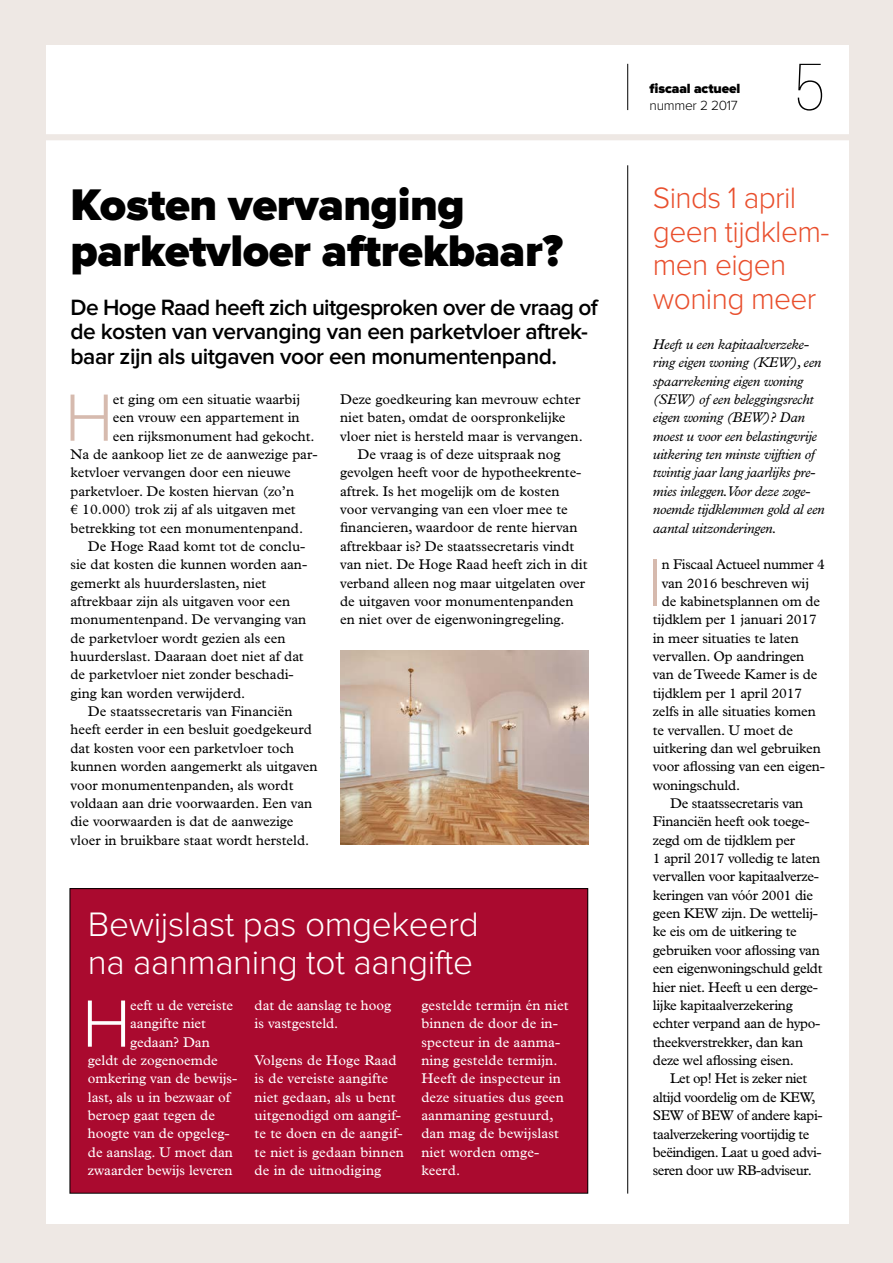
<style>
.page{position:relative;width:893px;height:1263px;background:#eee8e4}
.page>*{position:absolute;margin:0;border:0;box-sizing:border-box;transform-origin:0 0}
.t1{font:300 69.15px "Proxima Nova";color:#d6baae}
.t2{font:300 69.15px "Proxima Nova";color:#fff}
.t3{font:100 64.2px "Glypha LT Std";color:#000}
.t4{font:900 45.9px/45.9px "Proxima Nova";letter-spacing:-.01em;color:#000}
.t5{font:300 35.25px/38.2px "Proxima Nova";letter-spacing:-.01em;color:#fff}
.t6{font:300 30.6px/33.6px "Proxima Nova";letter-spacing:-.02em;color:#e94f2d}
.t7{font:600 22.95px/24.5px "Proxima Nova";letter-spacing:-.02em;color:#000}
.t8{font:14.1px "Plantin Std";color:#000}
.t9{font:14.1px/18.3px "Plantin Std";letter-spacing:.01em;color:#fff}
.t10{font:14.1px "Plantin Std";letter-spacing:-.02em;color:#000}
.t11{font:italic 14.1px/18.3px "Plantin Std";letter-spacing:-.02em;color:#000}
.t12{font:14.1px "Plantin Std";letter-spacing:-.03em;color:#000}
.t13{font:900 13.8px "Proxima Nova";letter-spacing:-.01em;color:#000}
.t14{font:300 13.8px "Proxima Nova";letter-spacing:-.02em;color:#000}
</style>
<div class="page">
<div style="left:47px;top:45px;width:802px;height:1179px;background:#fff"></div>
<div style="left:0;top:134px;width:893px;height:6px;background:#eee8e4"></div>
<hr style="left:627px;top:64px;width:1px;height:46px;background:#000">
<div style="left:70px;top:889px;width:518px;height:304px;background:#aa0a2f"></div>
<div style="left:70px;top:888px;width:518px;height:305px;border:1px solid #000"></div>
<hr style="left:627px;top:165px;width:1px;height:1028px;background:#000">
<img style="left:341px;top:651px;width:247px;height:194px">
<h3 class="t4" style="left:71px;top:184px;width:494px">Kosten vervanging parketvloer aftrekbaar?</h3>
<h3 class="t7" style="left:71px;top:296px;width:529px">De Hoge Raad heeft zich uitgesproken over de vraag of de kosten van vervanging van een parketvloer aftrek&shy;baar zijn als uitgaven voor een monumentenpand.</h3>
<h1 class="t1" style="left:65px;top:386px;width:50px">H</h1>
<p class="t8" style="left:113px;top:391px;width:189px">et ging om een situatie waarbij</p>
<p class="t8" style="left:113px;top:410px;width:188px">een vrouw een appartement in</p>
<p class="t8" style="left:113px;top:428px;width:203px">een rijksmonument had gekocht.</p>
<p class="t8" style="left:71px;top:446px;width:249px">Na de aankoop liet ze de aanwezige par-</p>
<p class="t8" style="left:71px;top:465px;width:222px">ketvloer vervangen door een nieuwe</p>
<p class="t8" style="left:71px;top:483px;width:225px">parketvloer. De kosten hiervan (zo’n</p>
<p class="t8" style="left:71px;top:501px;width:227px">€ 10.000) trok zij af als uitgaven met</p>
<p class="t8" style="left:71px;top:520px;width:234px">betrekking tot een monumentenpand.</p>
<p class="t8" style="left:88px;top:538px;width:219px">De Hoge Raad komt tot de conclu-</p>
<p class="t8" style="left:71px;top:556px;width:238px">sie dat kosten die kunnen worden aan-</p>
<p class="t8" style="left:71px;top:575px;width:197px">gemerkt als huurderslasten, niet</p>
<p class="t8" style="left:71px;top:593px;width:221px">aftrekbaar zijn als uitgaven voor een</p>
<p class="t8" style="left:71px;top:611px;width:237px">monumentenpand. De vervanging van</p>
<p class="t8" style="left:71px;top:630px;width:217px">de parketvloer wordt gezien als een</p>
<p class="t8" style="left:71px;top:648px;width:235px">huurderslast. Daaraan doet niet af dat</p>
<p class="t8" style="left:71px;top:666px;width:225px">de parketvloer niet zonder beschadi-</p>
<p class="t8" style="left:71px;top:685px;width:176px">ging kan worden verwijderd.</p>
<p class="t8" style="left:88px;top:703px;width:206px">De staatssecretaris van Financiën</p>
<p class="t8" style="left:71px;top:722px;width:243px">heeft eerder in een besluit goedgekeurd</p>
<p class="t8" style="left:71px;top:740px;width:225px">dat kosten voor een parketvloer toch</p>
<p class="t8" style="left:71px;top:758px;width:249px">kunnen worden aangemerkt als uitgaven</p>
<p class="t8" style="left:71px;top:777px;width:224px">voor monumentenpanden, als wordt</p>
<p class="t8" style="left:71px;top:795px;width:243px">voldaan aan drie voorwaarden. Een van</p>
<p class="t8" style="left:71px;top:813px;width:225px">die voorwaarden is dat de aanwezige</p>
<p class="t8" style="left:71px;top:832px;width:240px">vloer in bruikbare staat wordt hersteld.</p>
<p class="t8" style="left:340px;top:391px;width:242px">Deze goedkeuring kan mevrouw echter</p>
<p class="t8" style="left:340px;top:409px;width:227px">niet baten, omdat de oorspronkelijke</p>
<p class="t8" style="left:340px;top:428px;width:244px">vloer niet is hersteld maar is vervangen.</p>
<p class="t8" style="left:358px;top:446px;width:205px">De vraag is of deze uitspraak nog</p>
<p class="t8" style="left:340px;top:464px;width:243px">gevolgen heeft voor de hypotheekrente-</p>
<p class="t8" style="left:340px;top:483px;width:221px">aftrek. Is het mogelijk om de kosten</p>
<p class="t8" style="left:340px;top:501px;width:229px">voor vervanging van een vloer mee te</p>
<p class="t8" style="left:340px;top:520px;width:239px">financieren, waardoor de rente hiervan</p>
<p class="t8" style="left:340px;top:538px;width:236px">aftrekbaar is? De staatssecretaris vindt</p>
<p class="t8" style="left:340px;top:556px;width:249px">van niet. De Hoge Raad heeft zich in dit</p>
<p class="t8" style="left:340px;top:575px;width:247px">verband alleen nog maar uitgelaten over</p>
<p class="t8" style="left:340px;top:593px;width:235px">de uitgaven voor monumentenpanden</p>
<p class="t8" style="left:340px;top:611px;width:226px">en niet over de eigenwoningregeling.</p>
<h3 class="t5" style="left:88px;top:906px;width:393px">Bewijslast pas omgekeerd na aanmaning tot aangifte</h3>
<h1 class="t2" style="left:82px;top:992px;width:50px">H</h1>
<p class="t9" style="left:130px;top:996px;width:104px">eeft u de vereiste</p>
<p class="t9" style="left:421px;top:996px;width:149px">gestelde termijn én niet binnen de door de in&shy;specteur in de aanma&shy;ning gestelde termijn.<br>Heeft de inspecteur in deze situaties dus geen aanmaning gestuurd, dan mag de bewijslast niet worden omge&shy;keerd.</p>
<p class="t9" style="left:255px;top:996px;width:138px">dat de aanslag te hoog is vastgesteld.</p>
<p class="t9" style="left:255px;top:1051px;width:151px">Volgens de Hoge Raad is de vereiste aangifte niet gedaan, als u bent uitgenodigd om aangif&shy;te te doen en de aangif&shy;te niet is gedaan binnen de in de uitnodiging</p>
<p class="t9" style="left:130px;top:1014px;width:77px">aangifte niet</p>
<p class="t9" style="left:130px;top:1033px;width:81px">gedaan? Dan</p>
<p class="t9" style="left:88px;top:1051px;width:131px">geldt de zogenoemde</p>
<p class="t9" style="left:88px;top:1069px;width:151px">omkering van de bewijs-</p>
<p class="t9" style="left:88px;top:1088px;width:144px">last, als u in bezwaar of</p>
<p class="t9" style="left:88px;top:1106px;width:129px">beroep gaat tegen de</p>
<p class="t9" style="left:88px;top:1125px;width:143px">hoogte van de opgeleg-</p>
<p class="t9" style="left:88px;top:1143px;width:147px">de aanslag. U moet dan</p>
<p class="t9" style="left:88px;top:1161px;width:146px">zwaarder bewijs leveren</p>
<p class="t13" style="left:650px;top:82px;width:92px">fiscaal actueel</p>
<p class="t14" style="left:650px;top:99px;width:90px">nummer 2 2017</p>
<h2 class="t3" style="left:793px;top:50px;width:34px">5</h2>
<h3 class="t6" style="left:653px;top:182px;width:178px">Sinds 1 april geen tijdklem&shy;men eigen woning meer</h3>
<p class="t11" style="left:653px;top:335px;width:173px">Heeft u een kapitaalverzeke&shy;ring eigen woning (KEW), een spaarrekening eigen woning (SEW) of een beleggingsrecht eigen woning (BEW)? Dan moest u voor een belastingvrije uitkering ten minste vijftien of twintig jaar lang jaarlijks pre&shy;mies inleggen.Voor deze zoge&shy;noemde tijdklemmen gold al een aantal uitzonderingen.</p>
<h1 class="t1" style="left:647px;top:551px;width:17px">I</h1>
<p class="t10" style="left:662px;top:556px;width:164px">n Fiscaal Actueel nummer 4</p>
<p class="t8" style="left:662px;top:575px;width:149px">van 2016 beschreven wij</p>
<p class="t8" style="left:662px;top:593px;width:160px">de kabinetsplannen om de</p>
<p class="t8" style="left:653px;top:611px;width:166px">tijdklem per 1 januari 2017</p>
<p class="t8" style="left:653px;top:630px;width:147px">in meer situaties te laten</p>
<p class="t8" style="left:653px;top:648px;width:153px">vervallen. Op aandringen</p>
<p class="t8" style="left:653px;top:667px;width:166px">van de Tweede Kamer is de</p>
<p class="t8" style="left:653px;top:685px;width:151px">tijdklem per 1 april 2017</p>
<p class="t8" style="left:653px;top:703px;width:165px">zelfs in alle situaties komen</p>
<p class="t8" style="left:653px;top:722px;width:142px">te vervallen. U moet de</p>
<p class="t8" style="left:653px;top:740px;width:169px">uitkering dan wel gebruiken</p>
<p class="t8" style="left:653px;top:758px;width:174px">voor aflossing van een eigen-</p>
<p class="t8" style="left:653px;top:777px;width:89px">woningschuld.</p>
<p class="t10" style="left:670px;top:795px;width:135px">De staatssecretaris van</p>
<p class="t10" style="left:653px;top:813px;width:158px">Financiën heeft ook toege-</p>
<p class="t10" style="left:653px;top:832px;width:144px">zegd om de tijdklem per</p>
<p class="t10" style="left:653px;top:850px;width:169px">1 april 2017 volledig te laten</p>
<p class="t10" style="left:653px;top:868px;width:168px">vervallen voor kapitaalverze-</p>
<p class="t10" style="left:653px;top:887px;width:162px">keringen van vóór 2001 die</p>
<p class="t10" style="left:653px;top:905px;width:167px">geen KEW zijn. De wettelij-</p>
<p class="t10" style="left:653px;top:924px;width:145px">ke eis om de uitkering te</p>
<p class="t10" style="left:653px;top:942px;width:169px">gebruiken voor aflossing van</p>
<p class="t10" style="left:653px;top:960px;width:171px">een eigenwoningschuld geldt</p>
<p class="t10" style="left:653px;top:979px;width:167px">hier niet. Heeft u een derge-</p>
<p class="t10" style="left:653px;top:997px;width:141px">lijke kapitaalverzekering</p>
<p class="t10" style="left:653px;top:1015px;width:169px">echter verpand aan de hypo-</p>
<p class="t10" style="left:653px;top:1034px;width:152px">theekverstrekker, dan kan</p>
<p class="t10" style="left:653px;top:1052px;width:143px">deze wel aflossing eisen.</p>
<p class="t12" style="left:670px;top:1070px;width:138px">Let op! Het is zeker niet</p>
<p class="t12" style="left:653px;top:1089px;width:164px">altijd voordelig om de KEW,</p>
<p class="t12" style="left:653px;top:1107px;width:171px">SEW of BEW of andere kapi-</p>
<p class="t12" style="left:653px;top:1126px;width:158px">taalverzekering voortijdig te</p>
<p class="t12" style="left:653px;top:1144px;width:170px">beëindigen. Laat u goed advi-</p>
<p class="t12" style="left:653px;top:1162px;width:161px">seren door uw RB-adviseur.</p>
</div>
